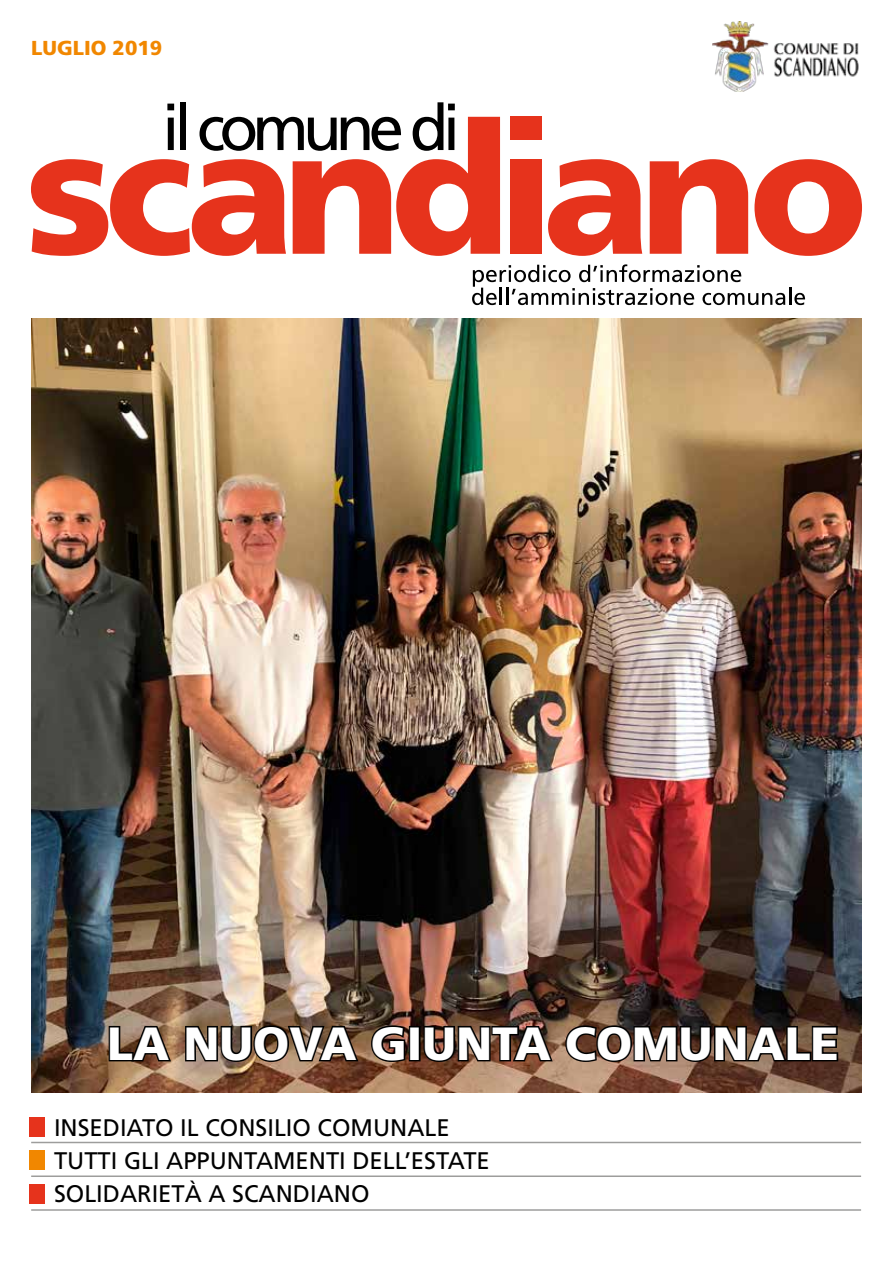
<style>
.page{position:relative;width:893px;height:1263px;background:#fff}
.page>*{position:absolute;margin:0;border:0;box-sizing:border-box;transform-origin:0 0}
.t1{font:900 46.5px "Frutiger";color:#fff}
.t2{font:24px/33px "Frutiger";color:#000}
.t3{font:900 20.25px "Frutiger";color:#f18700}
</style>
<div class="page">
<svg style="left:472px;top:264px;width:333px;height:41px"></svg>
<svg style="left:31px;top:102px;width:469px;height:154px"></svg>
<div style="left:510px;top:117px;width:32px;height:23px;background:#e6331c"></div>
<div style="left:510px;top:159px;width:32px;height:95px;background:#e6331c"></div>
<svg style="left:548px;top:159px;width:94px;height:97px"></svg>
<svg style="left:650px;top:159px;width:98px;height:95px"></svg>
<svg style="left:754px;top:159px;width:108px;height:97px"></svg>
<div style="left:429px;top:184px;width:39px;height:47px;background:#fff;border-radius:50%"></div>
<img style="left:712px;top:22px;width:147px;height:69px">
<div style="left:30px;top:1117px;width:15px;height:20px;background:#e6331c"></div>
<div style="left:29px;top:1184px;width:16px;height:20px;background:#e6331c"></div>
<div style="left:30px;top:1150px;width:15px;height:19px;background:#f18700"></div>
<hr style="left:31px;top:1142px;width:830px;height:1px;background:#9d9d9c">
<hr style="left:31px;top:1175px;width:830px;height:2px;background:#9d9d9c">
<hr style="left:31px;top:1209px;width:830px;height:2px;background:#9d9d9c">
<img style="left:31px;top:318px;width:830px;height:775px">
<svg style="left:107px;top:1024px;width:66px;height:40px;background:#654c39"></svg>
<img style="left:184px;top:1024px;width:177px;height:40px">
<svg style="left:370px;top:1024px;width:37px;height:39px"></svg>
<div style="left:409px;top:1026px;width:12px;height:35px;border:3px solid #000"></div>
<img style="left:422px;top:1024px;width:133px;height:40px">
<svg style="left:564px;top:1024px;width:276px;height:40px;background:#483428"></svg>
<p class="t3" style="left:31px;top:35px;width:132px">LUGLIO 2019</p>
<h1 class="t1" style="left:107px;top:1015px;width:733px">LA NUOVA GIUNTA COMUNALE</h1>
<p class="t2" style="left:54px;top:1111px;width:437px">INSEDIATO IL CONSILIO COMUNALE<br>TUTTI GLI APPUNTAMENTI DELL’ESTATE<br>SOLIDARIETÀ A SCANDIANO</p>
</div>
